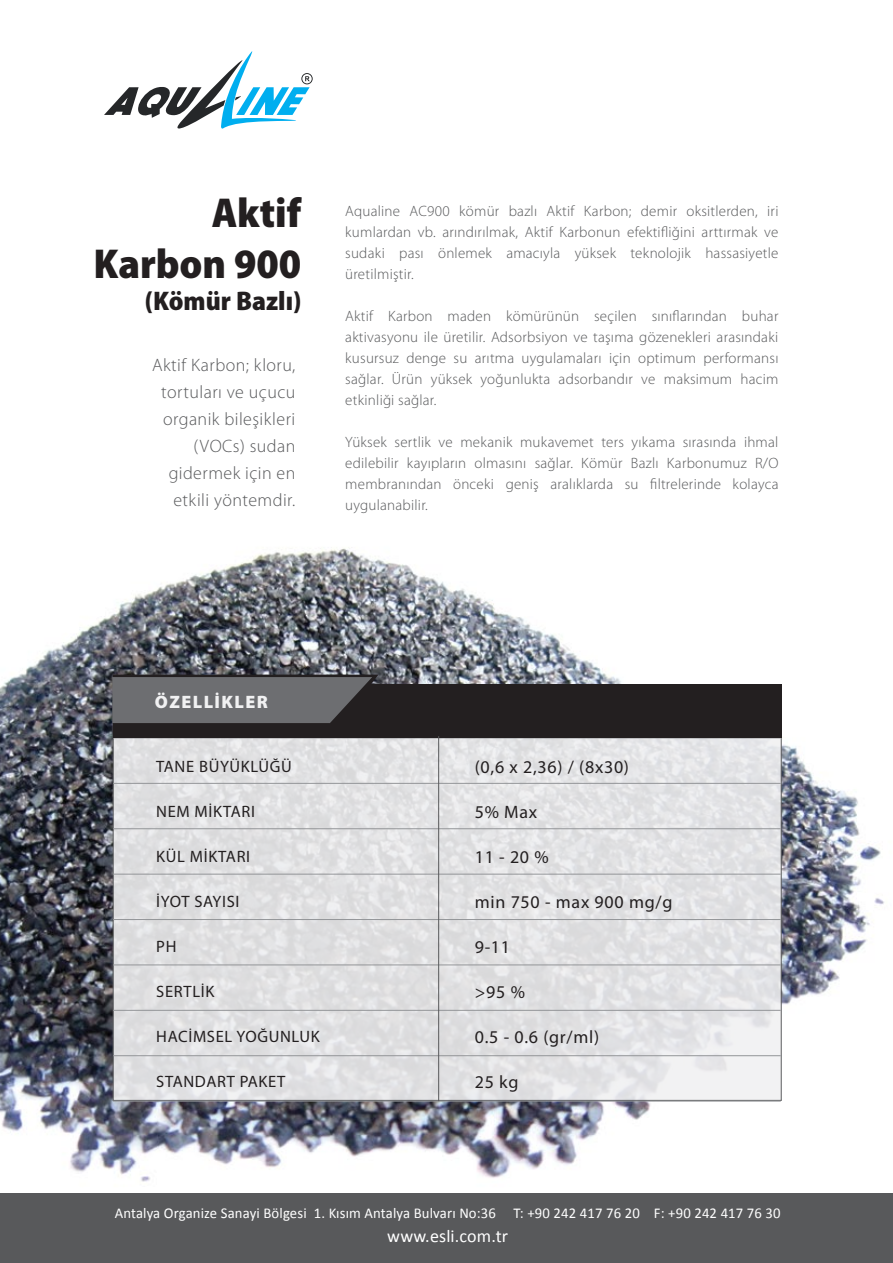
<style>
.page{position:relative;width:893px;height:1263px;background:#fff}
.page>*{position:absolute;margin:0;border:0;box-sizing:border-box;transform-origin:0 0}
.t1{font:900 semi-condensed 42px/50.4px "Myriad Pro";color:#231f20;text-align:right}
.t2{font:900 semi-condensed 27px "Myriad Pro";color:#231f20}
.t3{font:300 18px/27px "Myriad Pro";letter-spacing:.025em;color:#58595b;text-align:right}
.t4{font:18px "Myriad Pro";letter-spacing:.04em;color:#231f20}
.t5{font:18px "Calibri";letter-spacing:.01em;color:#fff}
.t6{font:900 18px "Myriad Pro";letter-spacing:.08em;color:#f1f1f2}
.t7{font:16.5px "Myriad Pro";letter-spacing:.04em;color:#231f20}
.t8{font:300 15px/21px "Myriad Pro";letter-spacing:.015em;color:#58595b;text-align:justify}
.t9{font:15px "Calibri";letter-spacing:.01em;color:#fff}
</style>
<div class="page">
<img style="left:0;top:548px;width:893px;height:668px">
<div style="left:0;top:1193px;width:892px;height:70px;background:#58595b"></div>
<svg style="left:104px;top:51px;width:209px;height:78px"></svg>
<svg style="left:113px;top:701px;width:669px;height:400px;background:#e0e1e2"></svg>
<hr style="left:113px;top:964px;width:668px;height:1px;background:#939598">
<hr style="left:113px;top:1010px;width:668px;height:1px;background:#939598">
<hr style="left:113px;top:1055px;width:668px;height:1px;background:#939598">
<hr style="left:113px;top:1101px;width:668px;height:1px;background:#939598">
<hr style="left:113px;top:828px;width:668px;height:1px;background:#939598">
<hr style="left:113px;top:874px;width:668px;height:1px;background:#939598">
<hr style="left:113px;top:919px;width:668px;height:1px;background:#939598">
<hr style="left:113px;top:783px;width:668px;height:1px;background:#939598">
<div style="left:113px;top:684px;width:668px;height:54px;background:#231f20"></div>
<hr style="left:438px;top:736px;width:1px;height:365px;background:#58595b">
<svg style="left:112px;top:674px;width:266px;height:55px"></svg>
<h1 class="t1" style="left:93px;top:189px;width:209px">Aktif<br>Karbon 900</h1>
<h2 class="t2" style="left:145px;top:286px;width:158px">(Kömür Bazlı)</h2>
<p class="t3" style="left:152px;top:352px;width:145px">Aktif Karbon; kloru, tortuları ve uçucu organik bileşikleri (VOCs) sudan gidermek için en etkili yöntemdir.</p>
<p class="t8" style="left:345px;top:200px;width:435px">Aqualine AC900 kömür bazlı Aktif Karbon; demir oksitlerden, iri kumlardan vb. arındırılmak, Aktif Karbonun efektifliğini arttırmak ve sudaki pası önlemek amacıyla yüksek teknolojik hassasiyetle üretilmiştir.</p>
<p class="t8" style="left:345px;top:305px;width:435px">Aktif Karbon maden kömürünün seçilen sınıflarından buhar aktivasyonu ile üretilir. Adsorbsiyon ve taşıma gözenekleri arasındaki kusursuz denge su arıtma uygulamaları için optimum performansı sağlar. Ürün yüksek yoğunlukta adsorbandır ve maksimum hacim etkinliği sağlar.</p>
<p class="t8" style="left:345px;top:431px;width:435px">Yüksek sertlik ve mekanik mukavemet ters yıkama sırasında ihmal edilebilir kayıpların olmasını sağlar. Kömür Bazlı Karbonumuz R/O membranından önceki geniş aralıklarda su filtrelerinde kolayca uygulanabilir.</p>
<p class="t6" style="left:155px;top:691px;width:115px">ÖZELLİKLER</p>
<p class="t7" style="left:156px;top:756px;width:137px">TANE BÜYÜKLÜĞÜ</p>
<p class="t7" style="left:156px;top:801px;width:100px">NEM MİKTARI</p>
<p class="t7" style="left:156px;top:846px;width:95px">KÜL MİKTARI</p>
<p class="t7" style="left:156px;top:891px;width:85px">İYOT SAYISI</p>
<p class="t7" style="left:156px;top:936px;width:22px">PH</p>
<p class="t7" style="left:156px;top:981px;width:60px">SERTLİK</p>
<p class="t7" style="left:156px;top:1026px;width:165px">HACİMSEL YOĞUNLUK</p>
<p class="t7" style="left:156px;top:1071px;width:131px">STANDART PAKET</p>
<p class="t4" style="left:475px;top:755px;width:156px">(0,6 x 2,36) / (8x30)</p>
<p class="t4" style="left:475px;top:800px;width:64px">5% Max</p>
<p class="t4" style="left:475px;top:845px;width:75px">11 - 20 %</p>
<p class="t4" style="left:475px;top:890px;width:199px">min 750 - max 900 mg/g</p>
<p class="t4" style="left:475px;top:935px;width:37px">9-11</p>
<p class="t4" style="left:475px;top:980px;width:52px">&gt;95 %</p>
<p class="t4" style="left:475px;top:1025px;width:126px">0.5 - 0.6 (gr/ml)</p>
<p class="t4" style="left:475px;top:1070px;width:45px">25 kg</p>
<p class="t9" style="left:115px;top:1203px;width:667px">Antalya Organize Sanayi Bölgesi 1. Kısım Antalya Bulvarı No:36 T: +90 242 417 76 20 F: +90 242 417 76 30</p>
<p class="t5" style="left:387px;top:1224px;width:122px">www.esli.com.tr</p>
</div>
